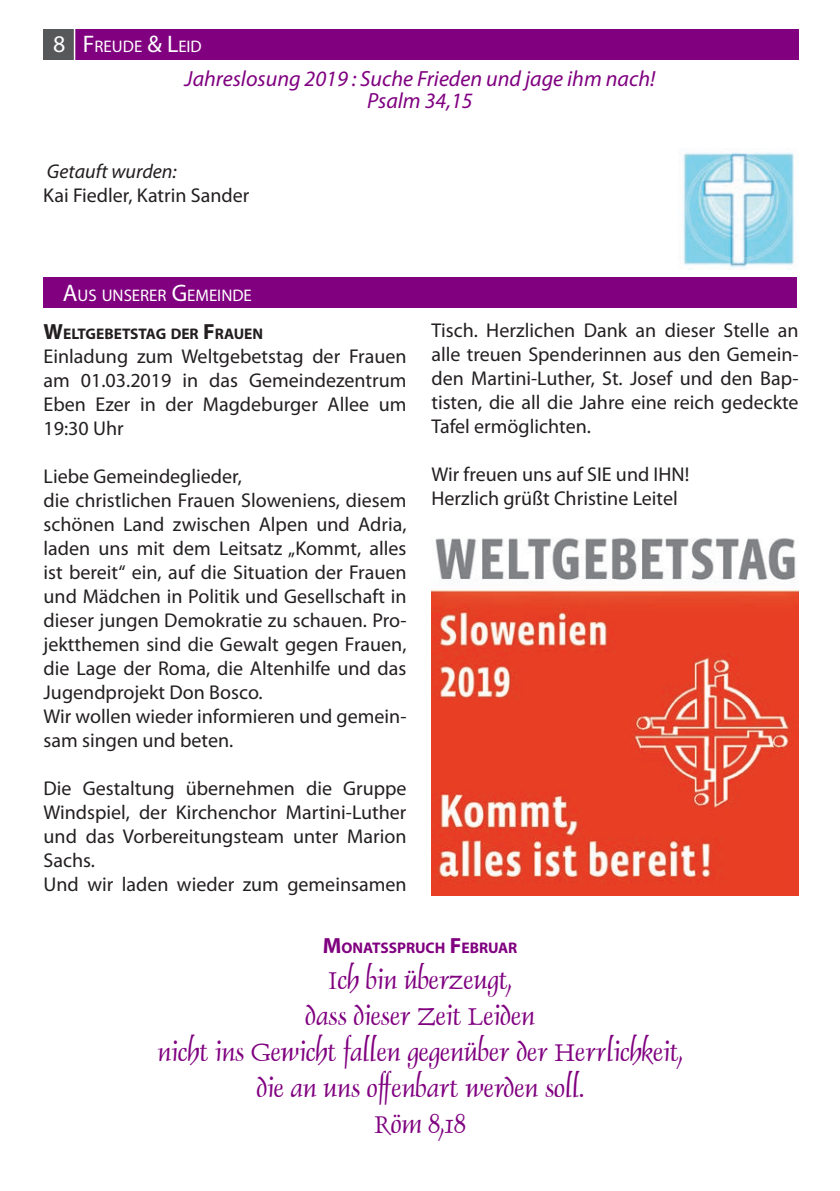
<style>
.page{position:relative;width:840px;height:1191px;background:#fff}
.page>*{position:absolute;margin:0;border:0;box-sizing:border-box;transform-origin:0 0}
.t1{font:28px/36px "Dauphin Plain";color:#800080;text-align:center}
.t2{font:italic 22px/22px "Myriad Pro";color:#800080;text-align:center}
.t3{font:20px/24px "Myriad Pro";color:#231f20}
.t4{font:italic 20px "Myriad Pro";color:#231f20}
.t5{font:16.8px "Myriad Pro";color:#fff}
.t6{font:700 15.4px "Myriad Pro";color:#231f20}
.t7{font:700 15.4px "Myriad Pro";color:#800080}
.s1{font-size:24px}
.s2{font-size:22px}
</style>
<div class="page">
<div style="left:43px;top:278px;width:753px;height:30px;background:#800080"></div>
<div style="left:74px;top:29px;width:723px;height:31px;background:#800080"></div>
<div style="left:43px;top:29px;width:31px;height:31px;background:#57585a"></div>
<hr style="left:74px;top:29px;width:1px;height:31px;background:#fff">
<img style="left:678px;top:152px;width:116px;height:117px">
<img style="left:431px;top:538px;width:367px;height:357px">
<p class="t5" style="left:53px;top:36px;width:150px"><span class="s1">8 F</span>REUDE <span class="s1">&amp; L</span>EID</p>
<p class="t2" style="left:184px;top:68px;width:472px">Jahreslosung 2019 : Suche Frieden und jage ihm nach!<br>Psalm 34,15</p>
<p class="t4" style="left:47px;top:159px;width:131px">Getauft wurden:</p>
<p class="t3" style="left:43px;top:183px;width:207px">Kai Fiedler, Katrin Sander</p>
<p class="t5" style="left:63px;top:285px;width:190px"><span class="s1">A</span>US UNSERER <span class="s1">G</span>EMEINDE</p>
<p class="t6" style="left:44px;top:323px;width:221px"><span class="s2">W</span>ELTGEBETSTAG DER <span class="s2">F</span>RAUEN</p>
<p class="t3" style="left:44px;top:343px;width:364px;text-align:justify">Einladung zum Weltgebetstag der Frauen am 01.03.2019 in das Gemeindezentrum Eben Ezer in der Magdeburger Allee um 19:30 Uhr</p>
<p class="t3" style="left:44px;top:463px;width:364px">Liebe Gemeindeglieder,<br>die christlichen Frauen Sloweniens, diesem schönen Land zwischen Alpen und Adria, laden uns mit dem Leitsatz „Kommt, alles ist bereit“ ein, auf die Situation der Frauen und Mädchen in Politik und Gesellschaft in dieser jungen Demokratie zu schauen. Pro&shy;jektthemen sind die Gewalt gegen Frauen, die Lage der Roma, die Altenhilfe und das Jugendprojekt Don Bosco.<br>Wir wollen wieder informieren und gemein&shy;sam singen und beten.</p>
<p class="t3" style="left:44px;top:775px;width:364px">Die Gestaltung übernehmen die Gruppe Windspiel, der Kirchenchor Martini-Luther und das Vorbereitungsteam unter Marion Sachs.<br>Und wir laden wieder zum gemeinsamen</p>
<p class="t3" style="left:431px;top:318px;width:368px;text-align:justify">Tisch. Herzlichen Dank an dieser Stelle an alle treuen Spenderinnen aus den Gemein&shy;den Martini-Luther, St. Josef und den Bap&shy;tisten, die all die Jahre eine reich gedeckte Tafel ermöglichten.</p>
<p class="t3" style="left:431px;top:462px;width:259px">Wir freuen uns auf SIE und IHN!<br>Herzlich grüßt Christine Leitel</p>
<p class="t7" style="left:323px;top:938px;width:196px"><span class="s2">M</span>ONATSSPRUCH <span class="s2">F</span>EBRUAR</p>
<h1 class="t1" style="left:157px;top:962px;width:526px">Ich bin überzeugt,<br>dass dieser Zeit Leiden<br>nicht ins Gewicht fallen gegenüber der Herrlichkeit, die an uns offenbart werden soll.<br>Röm 8,18</h1>
</div>
